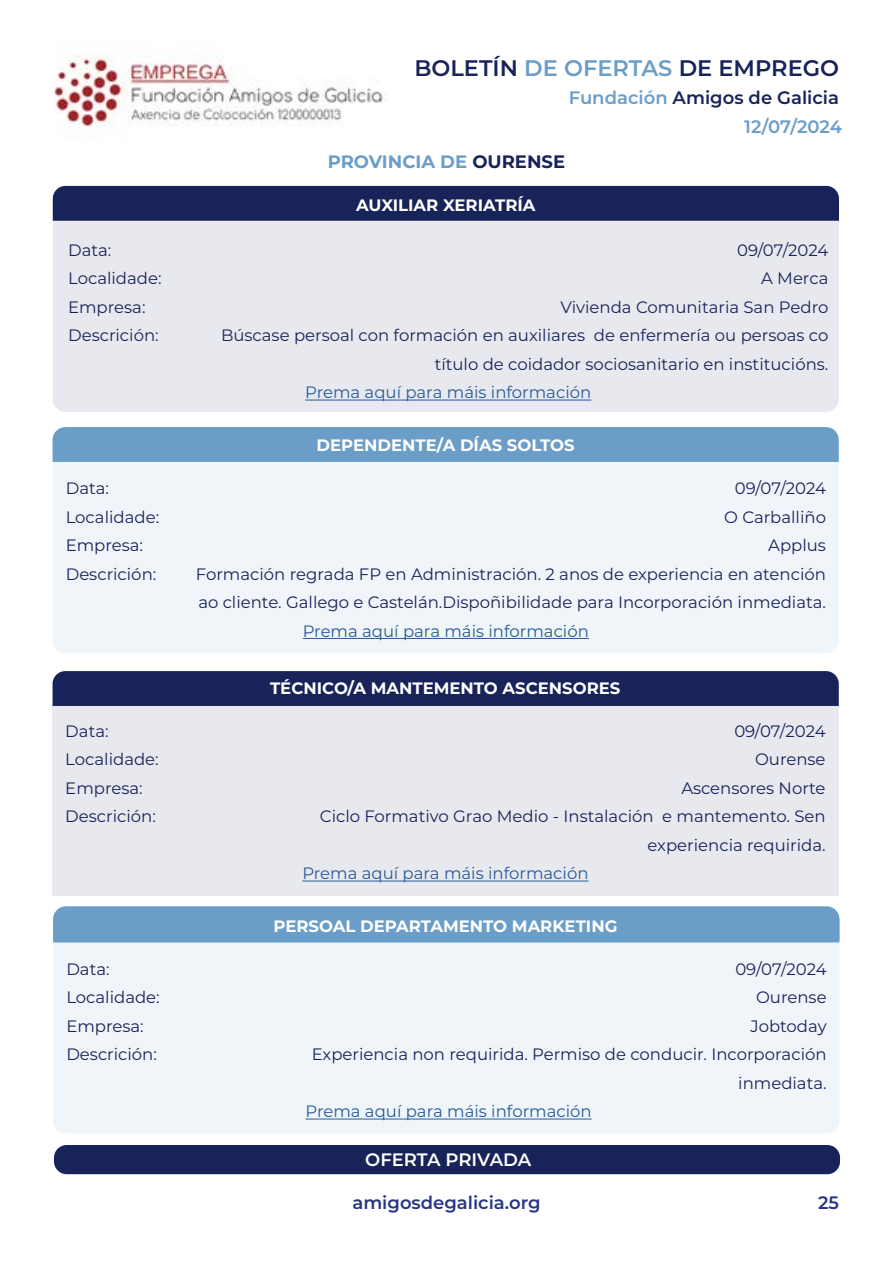
<style>
.page{position:relative;width:893px;height:1263px;background:#fff}
.page>*{position:absolute;margin:0;border:0;box-sizing:border-box;transform-origin:0 0}
.t1{font:600 22.5px "Montserrat";color:#172359}
.t2{font:600 18px/29.5px "Montserrat";color:#6a9dc8;text-align:right}
.t3{font:600 18px "Montserrat";color:#283583}
.t4{font:700 18px "Montserrat";color:#6a9dc8}
.t5{font:600 18px "Montserrat";letter-spacing:-.005em;color:#fff}
.t6{font:16.5px/28.5px "Montserrat";color:#172359;text-align:right}
.t7{font:16.5px "Montserrat";color:#275b9b}
.t8{font:700 16.5px "Montserrat";color:#fff}
.s1{color:#6a9dc8}
.s2{color:#172359}
</style>
<div class="page">
<img style="left:54px;top:54px;width:333px;height:83px">
<div style="left:53px;top:942px;width:786px;height:192px;background:#f0f5f9"></div>
<div style="left:53px;top:906px;width:786px;height:36px;background:#6a9dc8"></div>
<hr style="left:306px;top:1118px;width:286px;height:1px;background:#275b9b">
<div style="left:54px;top:1145px;width:786px;height:29px;background:#172359;border-radius:13px"></div>
<div style="left:53px;top:221px;width:786px;height:191px;background:#e8e9ee"></div>
<div style="left:53px;top:462px;width:786px;height:191px;background:#f0f5f9"></div>
<div style="left:53px;top:186px;width:786px;height:35px;background:#172359"></div>
<div style="left:53px;top:427px;width:786px;height:35px;background:#6a9dc8"></div>
<hr style="left:305px;top:400px;width:286px;height:1px;background:#275b9b">
<hr style="left:303px;top:638px;width:286px;height:1px;background:#275b9b">
<div style="left:53px;top:671px;width:786px;height:35px;background:#172359"></div>
<div style="left:52px;top:704px;width:786px;height:192px;background:#e8e9ee"></div>
<hr style="left:302px;top:881px;width:286px;height:1px;background:#275b9b">
<h1 class="t1" style="left:414px;top:52px;width:426px">BOLETÍN <span class="s1">DE OFERTAS</span> DE EMPREGO</h1>
<p class="t2" style="left:569px;top:82px;width:275px">Fundación <span class="s2">Amigos de Galicia<br></span>12/07/2024</p>
<p class="t4" style="left:328px;top:149px;width:239px">PROVINCIA DE <span class="s2">OURENSE</span></p>
<p class="t8" style="left:356px;top:193px;width:181px">AUXILIAR XERIATRÍA</p>
<p class="t6" style="left:68px;top:235px;width:45px">Data:</p>
<p class="t6" style="left:737px;top:235px;width:93px">09/07/2024</p>
<p class="t6" style="left:68px;top:264px;width:95px">Localidade:</p>
<p class="t6" style="left:761px;top:264px;width:69px">A Merca</p>
<p class="t6" style="left:68px;top:292px;width:79px">Empresa:</p>
<p class="t6" style="left:561px;top:292px;width:269px">Vivienda Comunitaria San Pedro</p>
<p class="t6" style="left:68px;top:321px;width:92px">Descrición:</p>
<p class="t6" style="left:221px;top:321px;width:609px">Búscase persoal con formación en auxiliares de enfermería ou persoas co título de coidador sociosanitario en institucións.</p>
<p class="t7" style="left:305px;top:381px;width:288px">Prema aquí para máis información</p>
<p class="t8" style="left:317px;top:433px;width:260px">DEPENDENTE/A DÍAS SOLTOS</p>
<p class="t6" style="left:66px;top:474px;width:45px">Data:</p>
<p class="t6" style="left:735px;top:474px;width:93px">09/07/2024</p>
<p class="t6" style="left:66px;top:502px;width:95px">Localidade:</p>
<p class="t6" style="left:724px;top:502px;width:103px">O Carballiño</p>
<p class="t6" style="left:66px;top:531px;width:79px">Empresa:</p>
<p class="t6" style="left:768px;top:531px;width:59px">Applus</p>
<p class="t6" style="left:66px;top:559px;width:92px">Descrición:</p>
<p class="t6" style="left:196px;top:559px;width:632px;text-align:left">Formación regrada FP en Administración. 2 anos de experiencia en atención ao cliente. Gallego e Castelán.Dispoñibilidade para Incorporación inmediata.</p>
<p class="t7" style="left:303px;top:620px;width:288px">Prema aquí para máis información</p>
<p class="t8" style="left:270px;top:676px;width:352px">TÉCNICO/A MANTEMENTO ASCENSORES</p>
<p class="t6" style="left:65px;top:716px;width:45px">Data:</p>
<p class="t6" style="left:734px;top:716px;width:93px">09/07/2024</p>
<p class="t6" style="left:65px;top:745px;width:95px">Localidade:</p>
<p class="t6" style="left:755px;top:745px;width:72px">Ourense</p>
<p class="t6" style="left:65px;top:773px;width:79px">Empresa:</p>
<p class="t6" style="left:681px;top:773px;width:146px">Ascensores Norte</p>
<p class="t6" style="left:65px;top:802px;width:92px">Descrición:</p>
<p class="t6" style="left:320px;top:802px;width:507px">Ciclo Formativo Grao Medio - Instalación e mantemento. Sen experiencia requirida.</p>
<p class="t7" style="left:302px;top:862px;width:288px">Prema aquí para máis información</p>
<p class="t8" style="left:274px;top:914px;width:345px">PERSOAL DEPARTAMENTO MARKETING</p>
<p class="t6" style="left:66px;top:954px;width:45px">Data:</p>
<p class="t6" style="left:735px;top:954px;width:93px">09/07/2024</p>
<p class="t6" style="left:66px;top:983px;width:95px">Localidade:</p>
<p class="t6" style="left:756px;top:983px;width:72px">Ourense</p>
<p class="t6" style="left:66px;top:1011px;width:79px">Empresa:</p>
<p class="t6" style="left:750px;top:1011px;width:78px">Jobtoday</p>
<p class="t6" style="left:66px;top:1040px;width:92px">Descrición:</p>
<p class="t6" style="left:312px;top:1040px;width:516px">Experiencia non requirida. Permiso de conducir. Incorporación inmediata.</p>
<p class="t7" style="left:306px;top:1100px;width:288px">Prema aquí para máis información</p>
<p class="t5" style="left:365px;top:1147px;width:168px">OFERTA PRIVADA</p>
<p class="t3" style="left:352px;top:1190px;width:190px">amigosdegalicia.org</p>
<p class="t3" style="left:818px;top:1190px;width:22px">25</p>
</div>
